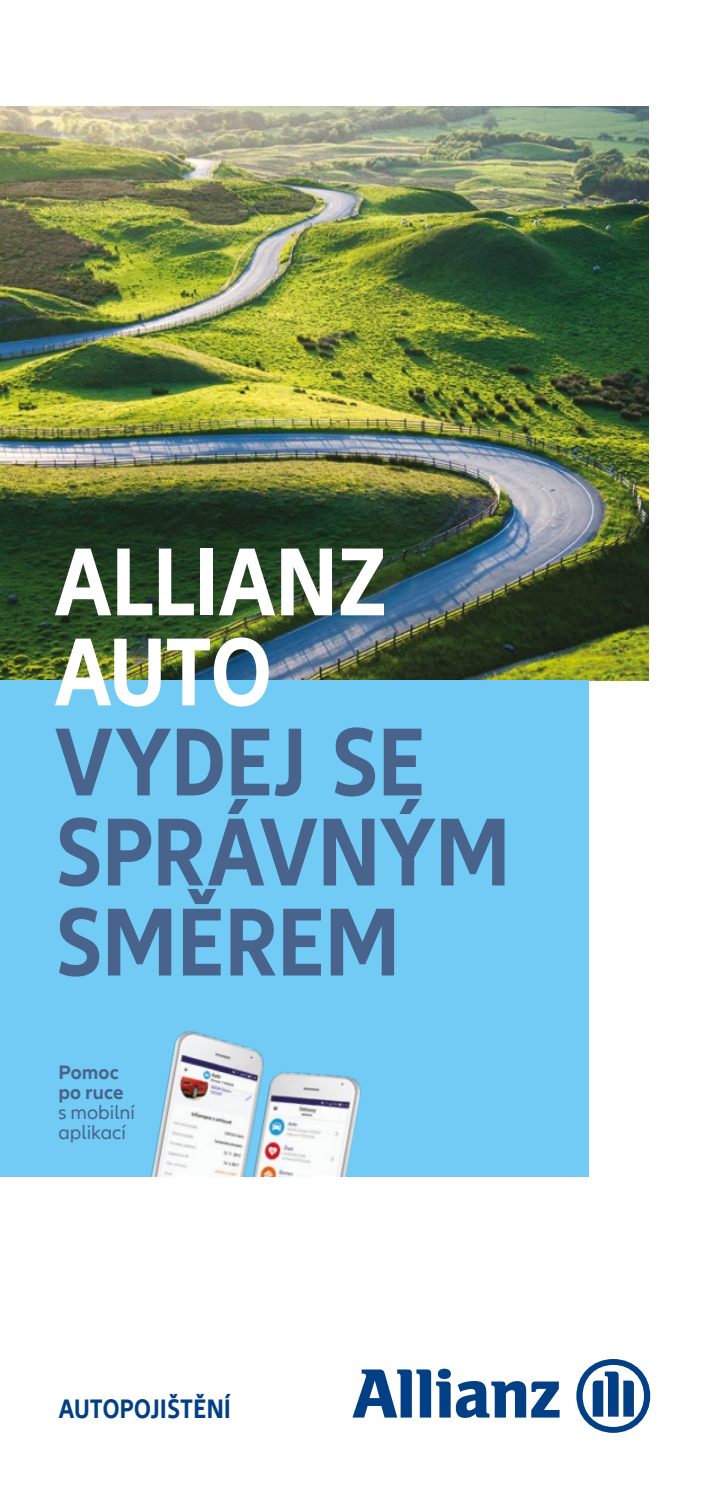
<style>
.page{position:relative;width:709px;height:1489px;background:#fff}
.page>*{position:absolute;margin:0;border:0;box-sizing:border-box;transform-origin:0 0}
.t1{font:700 condensed 100px/90px "Allianz Neo";letter-spacing:.005em;color:#49648c}
.t2{font:700 condensed 100px/90px "Allianz Neo";color:#fff}
.t3{font:700 condensed 27.5px "Allianz Neo";letter-spacing:.01em;color:#033f85}
.t4{font:20px/20px "Allianz Neo";color:#49648c}
.t5{font:700 20px/20px "Allianz Neo";letter-spacing:.005em;color:#49648c}
</style>
<div class="page">
<img style="left:0;top:106px;width:648px;height:574px">
<div style="left:0;top:680px;width:588px;height:496px;background:#71cbf4"></div>
<svg style="left:352px;top:1368px;width:207px;height:49px"></svg>
<svg style="left:576px;top:1359px;width:74px;height:73px"></svg>
<img style="left:151px;top:1031px;width:210px;height:145px">
<p class="t2" style="left:55px;top:539px;width:334px">ALLIANZ<br>AUTO</p>
<p class="t1" style="left:55px;top:719px;width:456px">VYDEJ SE<br>SPRÁVNÝM<br>SMĚREM</p>
<p class="t5" style="left:58px;top:1062px;width:67px">Pomoc po ruce</p>
<p class="t4" style="left:58px;top:1102px;width:78px">s mobilní aplikací</p>
<p class="t3" style="left:59px;top:1392px;width:173px">AUTOPOJIŠTĚNÍ</p>
</div>
